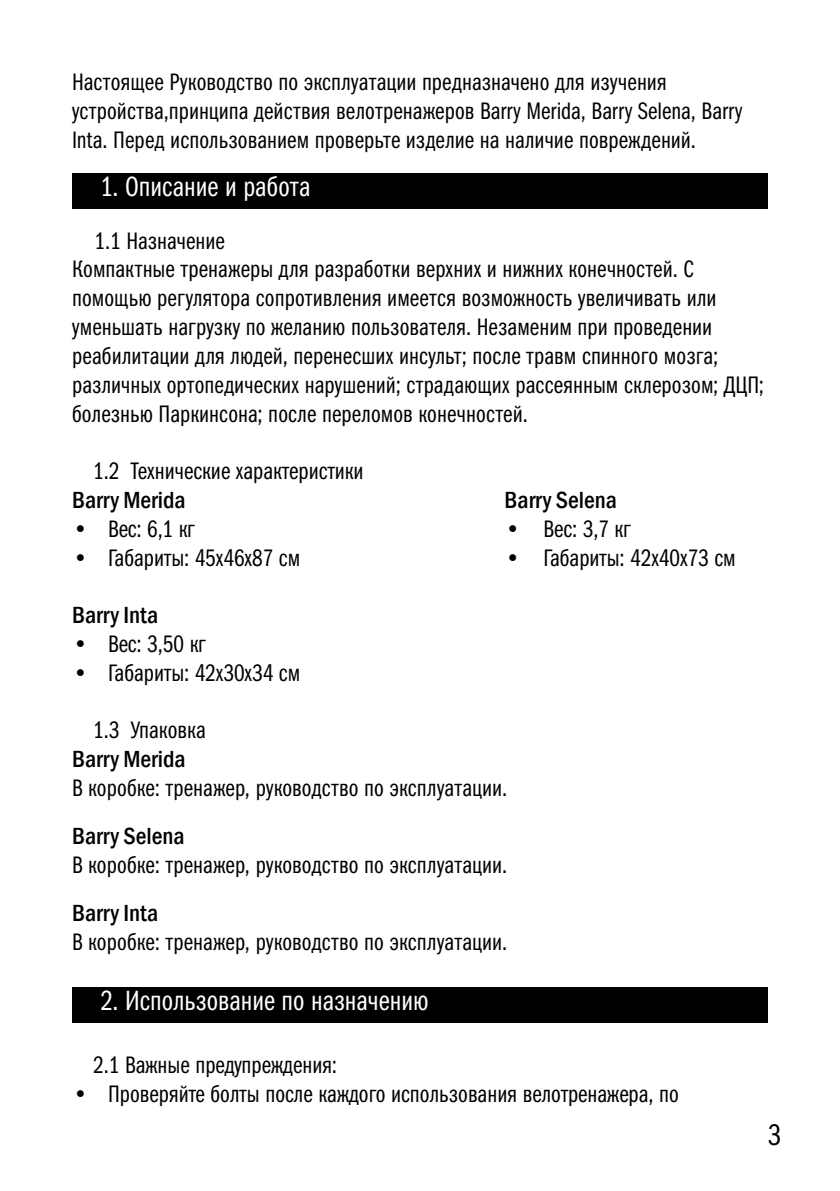
<style>
.page{position:relative;width:840px;height:1191px;background:#fff}
.page>*{position:absolute;margin:0;border:0;box-sizing:border-box;transform-origin:0 0}
.t1{font:30px "Franklin Gothic Book Cmp C";color:#000}
.t2{font:28px "Franklin Gothic Book Cmp C";color:#fff}
.t3{font:24px/28.8px "Franklin Gothic Book Cmp C";color:#000}
.t4{font:500 condensed 24px "Franklin Gothic";color:#000}
</style>
<div class="page">
<div style="left:72px;top:173px;width:695px;height:35px;background:#000"></div>
<div style="left:72px;top:987px;width:695px;height:35px;background:#000"></div>
<p class="t3" style="left:72px;top:67px;width:671px">Настоящее Руководство по эксплуатации предназначено для изучения устройства,принципа действия велотренажеров Barry Merida, Barry Selena, Barry<br>Inta. Перед использованием проверьте изделие на наличие повреждений.</p>
<p class="t2" style="left:100px;top:171px;width:211px">1. Описание и работа</p>
<p class="t3" style="left:72px;top:226px;width:693px;text-indent:22px">1.1 Назначение<br>Компактные тренажеры для разработки верхних и нижних конечностей. С помощью регулятора сопротивления имеется возможность увеличивать или уменьшать нагрузку по желанию пользователя. Незаменим при проведении реабилитации для людей, перенесших инсульт; после травм спинного мозга; различных ортопедических нарушений; страдающих рассеянным склерозом; ДЦП; болезнью Паркинсона; после переломов конечностей.</p>
<p class="t3" style="left:93px;top:456px;width:272px">1.2 Технические характеристики</p>
<p class="t4" style="left:72px;top:484px;width:115px">Barry Merida</p>
<p class="t4" style="left:504px;top:484px;width:114px">Barry Selena</p>
<p class="t3" style="left:72px;top:514px;width:124px">• Вес: 6,1 кг</p>
<p class="t3" style="left:504px;top:514px;width:128px">• Вес: 3,7 кг</p>
<p class="t3" style="left:72px;top:543px;width:229px">• Габариты: 45х46х87 см</p>
<p class="t3" style="left:504px;top:543px;width:233px">• Габариты: 42х40х73 см</p>
<p class="t4" style="left:72px;top:599px;width:88px">Barry Inta</p>
<p class="t3" style="left:72px;top:629px;width:135px">• Вес: 3,50 кг</p>
<p class="t3" style="left:72px;top:658px;width:229px">• Габариты: 42х30х34 см</p>
<p class="t3" style="left:93px;top:715px;width:114px">1.3 Упаковка</p>
<p class="t4" style="left:72px;top:743px;width:115px">Barry Merida</p>
<p class="t3" style="left:72px;top:773px;width:436px">В коробке: тренажер, руководство по эксплуатации.</p>
<p class="t4" style="left:72px;top:820px;width:114px">Barry Selena</p>
<p class="t3" style="left:72px;top:850px;width:436px">В коробке: тренажер, руководство по эксплуатации.</p>
<p class="t4" style="left:72px;top:897px;width:88px">Barry Inta</p>
<p class="t3" style="left:72px;top:927px;width:436px">В коробке: тренажер, руководство по эксплуатации.</p>
<p class="t2" style="left:100px;top:985px;width:329px">2. Использование по назначению</p>
<p class="t3" style="left:93px;top:1050px;width:245px">2.1 Важные предупреждения:</p>
<p class="t3" style="left:72px;top:1078px;width:608px">• Проверяйте болты после каждого использования велотренажера, по</p>
<p class="t1" style="left:767px;top:1118px;width:15px">3</p>
</div>
